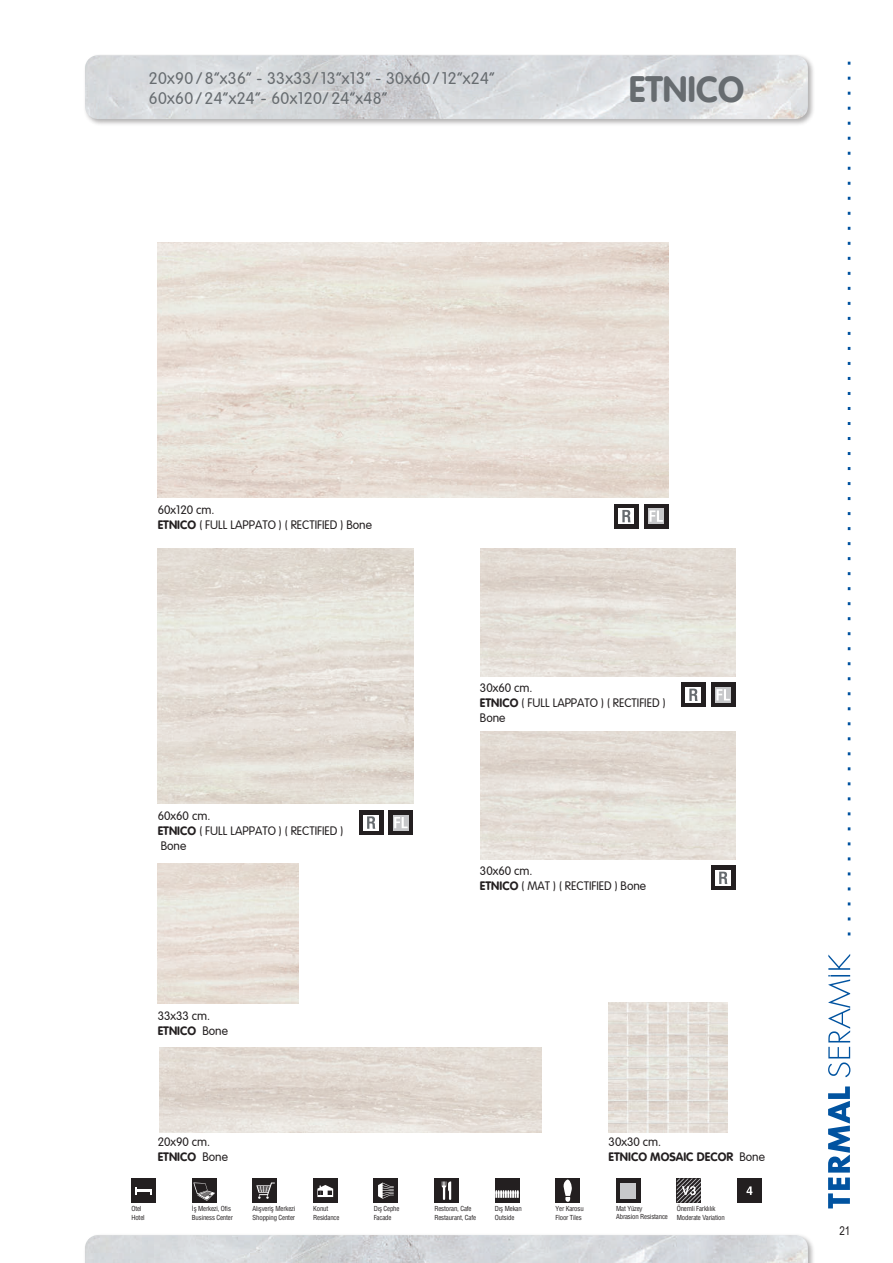
<style>
.page{position:relative;width:893px;height:1263px;background:#fff}
.page>*{position:absolute;margin:0;border:0;box-sizing:border-box;transform-origin:0 0}
.t1{font:36px "Vag Rounded Bold Turk";color:#676c70}
.t2{font:16.5px/19.8px "Vag Rounded Light Turk";letter-spacing:.02em;color:#676c70}
.t3{font:12px/15px "Vag Rounded Light Turk";color:#231f20}
.t4{font:12px "Vag Rounded Bold Turk";color:#231f20}
.t5{font:12px "Arial Narrow";color:#231f20}
.t6{font:6.75px/8.7px "Helvetica Condensed";letter-spacing:-.02em;color:#231f20}
.s1{font-family:"Vag Rounded Bold Turk"}
.s2{font-family:"Vag Rounded Light Turk"}
</style>
<div class="page">
<svg style="left:828px;top:1086px;width:22px;height:122px"></svg>
<svg style="left:828px;top:954px;width:22px;height:123px"></svg>
<svg style="left:848px;top:62px;width:2px;height:873px"></svg>
<div style="left:83px;top:1233px;width:733px;height:30px;background:#231f20;opacity:.35"></div>
<img style="left:85px;top:1235px;width:723px;height:28px">
<div style="left:83px;top:54px;width:733px;height:72px;background:#231f20;opacity:.35"></div>
<img style="left:85px;top:55px;width:723px;height:64px">
<div style="left:737px;top:1178px;width:25px;height:25px;background:#231f20"></div>
<svg style="left:746px;top:1186px;width:6px;height:9px"></svg>
<div style="left:192px;top:1178px;width:24px;height:25px;background:#231f20"></div>
<svg style="left:193px;top:1182px;width:22px;height:19px"></svg>
<div style="left:253px;top:1178px;width:24px;height:25px;background:#231f20"></div>
<svg style="left:256px;top:1182px;width:19px;height:17px"></svg>
<div style="left:313px;top:1178px;width:24px;height:25px;background:#231f20"></div>
<svg style="left:317px;top:1185px;width:16px;height:12px"></svg>
<div style="left:374px;top:1178px;width:24px;height:25px;background:#231f20"></div>
<svg style="left:378px;top:1182px;width:16px;height:17px"></svg>
<div style="left:434px;top:1178px;width:25px;height:25px;background:#231f20"></div>
<svg style="left:442px;top:1181px;width:9px;height:19px"></svg>
<div style="left:495px;top:1178px;width:24px;height:25px;background:#231f20"></div>
<svg style="left:495px;top:1190px;width:24px;height:8px"></svg>
<div style="left:556px;top:1178px;width:24px;height:25px;background:#231f20"></div>
<svg style="left:563px;top:1179px;width:9px;height:23px"></svg>
<div style="left:131px;top:1178px;width:25px;height:25px;background:#231f20"></div>
<svg style="left:135px;top:1187px;width:17px;height:7px"></svg>
<svg style="left:677px;top:1178px;width:24px;height:25px"></svg>
<div style="left:616px;top:1178px;width:24px;height:25px;background:#231f20"></div>
<div style="left:620px;top:1183px;width:16px;height:15px;background:#c7c8ca"></div>
<img style="left:159px;top:1047px;width:383px;height:85px">
<img style="left:158px;top:242px;width:510px;height:255px">
<div style="left:614px;top:504px;width:24px;height:24px;background:#231f20"></div>
<div style="left:619px;top:508px;width:15px;height:16px;background:#fff"></div>
<svg style="left:622px;top:510px;width:9px;height:12px"></svg>
<div style="left:644px;top:504px;width:24px;height:24px;background:#231f20"></div>
<div style="left:648px;top:508px;width:16px;height:16px;background:#c7c8ca"></div>
<svg style="left:649px;top:510px;width:14px;height:12px"></svg>
<img style="left:158px;top:549px;width:255px;height:255px">
<div style="left:359px;top:810px;width:24px;height:25px;background:#231f20"></div>
<div style="left:363px;top:815px;width:16px;height:15px;background:#fff"></div>
<svg style="left:367px;top:816px;width:8px;height:13px"></svg>
<div style="left:389px;top:810px;width:24px;height:25px;background:#231f20"></div>
<div style="left:393px;top:815px;width:16px;height:15px;background:#c7c8ca"></div>
<svg style="left:394px;top:817px;width:14px;height:11px"></svg>
<div style="left:711px;top:866px;width:24px;height:24px;background:#231f20"></div>
<div style="left:715px;top:870px;width:16px;height:15px;background:#fff"></div>
<svg style="left:719px;top:872px;width:8px;height:12px"></svg>
<div style="left:681px;top:683px;width:24px;height:24px;background:#231f20"></div>
<div style="left:686px;top:687px;width:15px;height:15px;background:#fff"></div>
<svg style="left:689px;top:689px;width:9px;height:12px"></svg>
<div style="left:711px;top:683px;width:24px;height:24px;background:#231f20"></div>
<svg style="left:715px;top:687px;width:16px;height:16px"></svg>
<svg style="left:716px;top:689px;width:14px;height:11px"></svg>
<img style="left:609px;top:1003px;width:118px;height:129px">
<h2 class="t2" style="left:149px;top:68px;width:347px">20x90 / 8”x36” - 33x33/ 13”x13” - 30x60 / 12”x24”<br>60x60/24”x24”- 60x120/24”x48”</h2>
<h1 class="t1" style="left:629px;top:68px;width:117px">ETNICO</h1>
<h3 class="t3" style="left:158px;top:502px;width:216px">60x120 cm.<br><span class="s1">ETNICO</span> ( FULL LAPPATO ) ( RECTIFIED ) Bone</h3>
<h3 class="t3" style="left:158px;top:808px;width:187px">60x60 cm.<br><span class="s1">ETNICO</span> ( FULL LAPPATO ) ( RECTIFIED )<br>Bone</h3>
<h3 class="t3" style="left:158px;top:1008px;width:54px">33x33 cm.</h3>
<h3 class="t4" style="left:158px;top:1024px;width:72px">ETNICO <span class="s2">Bone</span></h3>
<h3 class="t3" style="left:158px;top:1135px;width:54px">20x90 cm.</h3>
<h3 class="t4" style="left:158px;top:1150px;width:72px">ETNICO <span class="s2">Bone</span></h3>
<h3 class="t3" style="left:480px;top:681px;width:187px">30x60 cm.<br><span class="s1">ETNICO</span> ( FULL LAPPATO ) ( RECTIFIED )<br>Bone</h3>
<h3 class="t3" style="left:480px;top:864px;width:168px">30x60 cm.<br><span class="s1">ETNICO</span> ( MAT ) ( RECTIFIED ) Bone</h3>
<h3 class="t3" style="left:609px;top:1135px;width:54px">30x30 cm.</h3>
<h3 class="t4" style="left:609px;top:1150px;width:158px">ETNICO MOSAIC DECOR <span class="s2">Bone</span></h3>
<p class="t6" style="left:131px;top:1205px;width:15px">Otel<br>Hotel</p>
<p class="t6" style="left:677px;top:1204px;width:50px">Önemli Farklılık<br>Moderate Variation</p>
<p class="t6" style="left:192px;top:1204px;width:43px">İş Merkezi, Ofis<br>Business Center</p>
<p class="t6" style="left:253px;top:1204px;width:44px">Alışveriş Merkezi<br>Shopping Center</p>
<p class="t6" style="left:313px;top:1205px;width:28px">Konut<br>Residance</p>
<p class="t6" style="left:374px;top:1204px;width:27px">Dış Cephe<br>Facade</p>
<p class="t6" style="left:434px;top:1205px;width:43px">Restoran, Cafe<br>Restaurant, Cafe</p>
<p class="t6" style="left:495px;top:1204px;width:28px">Dış Mekan<br>Outside</p>
<p class="t6" style="left:556px;top:1205px;width:30px">Yer Karosu<br>Floor Tiles</p>
<p class="t6" style="left:616px;top:1204px;width:53px">Mat Yüzey<br>Abrasion Resistance</p>
<h3 class="t5" style="left:839px;top:1223px;width:12px">21</h3>
</div>
